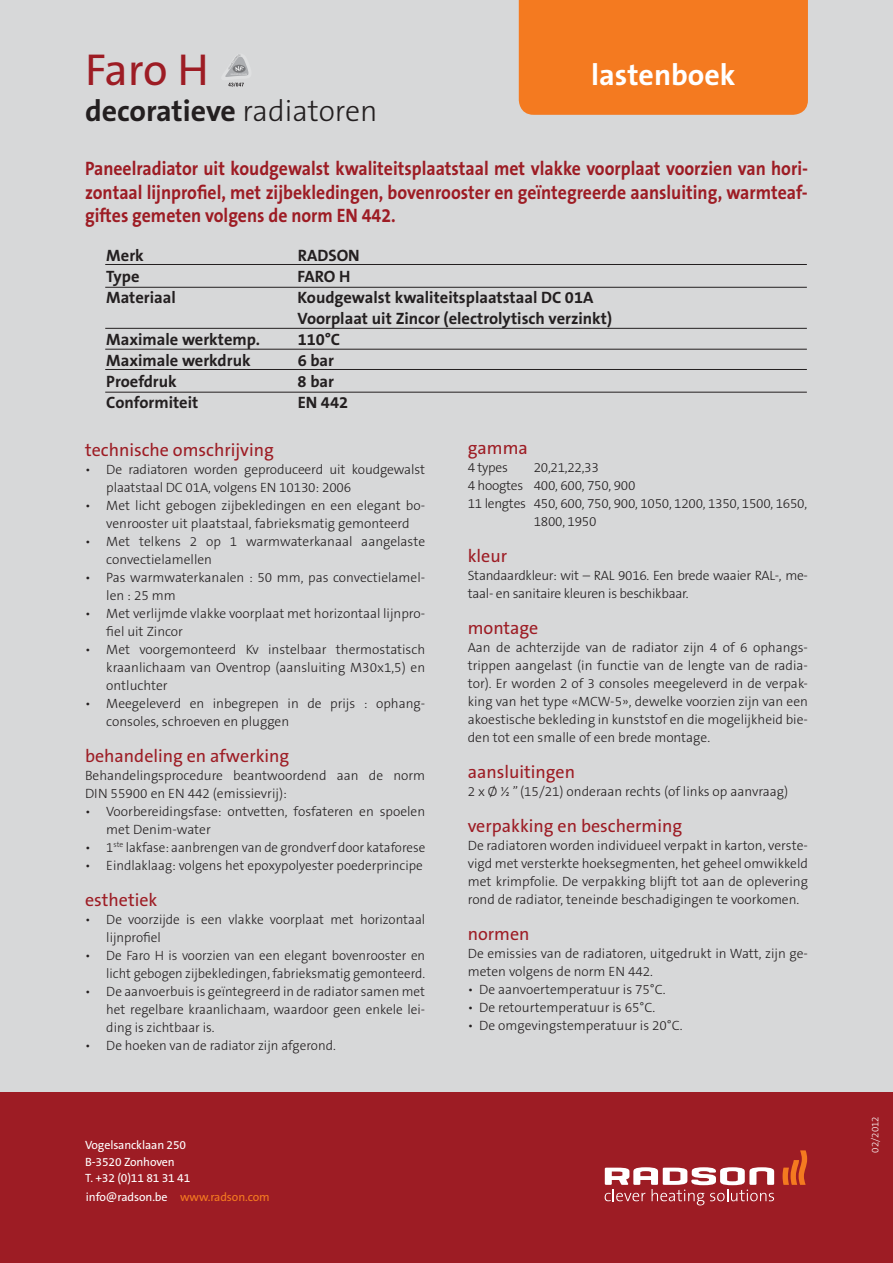
<style>
.page{position:relative;width:893px;height:1263px;background:#fff}
.page>*{position:absolute;margin:0;border:0;box-sizing:border-box;transform-origin:0 0}
.t1{font:45px "The Sans B5 Plain";color:#9d1c24}
.t2{font:700 30px "The Sans B7";letter-spacing:-.005em;color:#231f20}
.t3{font:700 30px "The Sans B7";color:#fff}
.t4{font:700 19.5px/23.4px "The Sans B7";color:#9d1c24;text-align:justify;scale:.91 1}
.t5{font:18px "The Sans B5 Plain";color:#9d1c24}
.t6{font:700 16.5px/21px "The Sans B7";color:#231f20}
.t7{font:300 13.5px/18px "The Sans B3";color:#231f20}
.t8{font:300 13.5px/18px "The Sans B3";letter-spacing:-.02em;color:#231f20}
.t9{font:12px/16.5px "The Sans B5 Plain";letter-spacing:-.01em;color:#fff}
.t10{font:300 9.75px "The Sans B3";color:#fff}
.s1{font-family:"The Sans B3";font-weight:300}
.s2{color:#f47a20}
</style>
<div class="page">
<div style="left:0;top:0;width:893px;height:1111px;background:#d7d8d9"></div>
<div style="left:519px;top:0;width:289px;height:115px;background:#f47a20"></div>
<svg style="left:225px;top:54px;width:24px;height:32px"></svg>
<hr style="left:105px;top:369px;width:702px;height:1px;background:#231f20">
<hr style="left:105px;top:392px;width:702px;height:1px;background:#231f20">
<hr style="left:105px;top:264px;width:702px;height:1px;background:#231f20">
<hr style="left:105px;top:287px;width:702px;height:1px;background:#231f20">
<hr style="left:105px;top:328px;width:702px;height:1px;background:#231f20">
<hr style="left:105px;top:349px;width:702px;height:1px;background:#231f20">
<div style="left:0;top:1093px;width:893px;height:170px;background:#9d1c24"></div>
<svg style="left:783px;top:1150px;width:24px;height:35px"></svg>
<svg style="left:605px;top:1167px;width:169px;height:38px"></svg>
<h1 class="t1" style="left:85px;top:48px;width:125px">Faro H</h1>
<h2 class="t3" style="left:591px;top:60px;width:146px">lastenboek</h2>
<h2 class="t2" style="left:85px;top:96px;width:294px">decoratieve <span class="s1">radiatoren</span></h2>
<h3 class="t4" style="left:85px;top:158px;width:796px">Paneelradiator uit koudgewalst kwaliteitsplaatstaal met vlakke voorplaat voorzien van hori&shy;zontaal lijnprofiel, met zijbekledingen, bovenrooster en geïntegreerde aansluiting, warmteaf&shy;giftes gemeten volgens de norm EN 442.</h3>
<p class="t6" style="left:106px;top:246px;width:39px">Merk</p>
<p class="t6" style="left:298px;top:246px;width:64px">RADSON</p>
<p class="t6" style="left:106px;top:267px;width:35px">Type</p>
<p class="t6" style="left:298px;top:267px;width:54px">FARO H</p>
<p class="t6" style="left:106px;top:288px;width:71px">Materiaal</p>
<p class="t6" style="left:298px;top:288px;width:316px">Koudgewalst kwaliteitsplaatstaal DC 01A<br>Voorplaat uit Zincor (electrolytisch verzinkt)</p>
<p class="t6" style="left:106px;top:330px;width:155px">Maximale werktemp.</p>
<p class="t6" style="left:298px;top:330px;width:44px">110°C</p>
<p class="t6" style="left:106px;top:351px;width:146px">Maximale werkdruk</p>
<p class="t6" style="left:298px;top:351px;width:38px">6 bar</p>
<p class="t6" style="left:106px;top:372px;width:72px">Proefdruk</p>
<p class="t6" style="left:298px;top:372px;width:38px">8 bar</p>
<p class="t6" style="left:106px;top:393px;width:94px">Conformiteit</p>
<p class="t6" style="left:298px;top:393px;width:52px">EN 442</p>
<h3 class="t5" style="left:85px;top:441px;width:190px">technische omschrijving</h3>
<p class="t7" style="left:106px;top:461px;width:320px;text-indent:-21px">• De radiatoren worden geproduceerd uit koudgewalst plaatstaal DC 01A, volgens EN 10130: 2006</p>
<p class="t7" style="left:85px;top:497px;width:342px;text-align:center">• Met licht gebogen zijbekledingen en een elegant bo&shy;venrooster uit plaatstaal, fabrieksmatig gemonteerd</p>
<p class="t7" style="left:106px;top:533px;width:320px;text-indent:-21px">• Met telkens 2 op 1 warmwaterkanaal aangelaste convectielamellen</p>
<p class="t7" style="left:106px;top:569px;width:320px;text-indent:-21px">• Pas warmwaterkanalen : 50 mm, pas convectielamel&shy;len : 25 mm</p>
<p class="t7" style="left:106px;top:605px;width:320px;text-indent:-21px">• Met verlijmde vlakke voorplaat met horizontaal lijnpro&shy;fiel uit Zincor</p>
<p class="t7" style="left:106px;top:641px;width:320px;text-align:justify;text-indent:-21px">• Met voorgemonteerd Kv instelbaar thermostatisch kraanlichaam van Oventrop (aansluiting M30x1,5) en ontluchter</p>
<p class="t7" style="left:106px;top:695px;width:320px;text-indent:-21px">• Meegeleverd en inbegrepen in de prijs : ophang&shy;consoles, schroeven en pluggen</p>
<h3 class="t5" style="left:85px;top:747px;width:206px">behandeling en afwerking</h3>
<p class="t7" style="left:85px;top:767px;width:342px">Behandelingsprocedure beantwoordend aan de norm<br>DIN 55900 en EN 442 (emissievrij):</p>
<p class="t7" style="left:106px;top:803px;width:320px;text-indent:-21px">• Voorbereidingsfase: ontvetten, fosfateren en spoelen met Denim-water</p>
<p class="t7" style="left:85px;top:839px;width:342px">• 1<sup>ste</sup> lakfase: aanbrengen van de grondverf door kataforese</p>
<p class="t7" style="left:85px;top:857px;width:339px">• Eindlaklaag: volgens het epoxypolyester poederprincipe</p>
<h3 class="t5" style="left:85px;top:891px;width:74px">esthetiek</h3>
<p class="t7" style="left:106px;top:911px;width:320px;text-indent:-21px">• De voorzijde is een vlakke voorplaat met horizontaal lijnprofiel</p>
<p class="t7" style="left:85px;top:947px;width:342px;text-align:right">• De Faro H is voorzien van een elegant bovenrooster en licht gebogen zijbekledingen, fabrieksmatig gemonteerd.</p>
<p class="t7" style="left:106px;top:983px;width:320px;text-align:justify;text-indent:-21px">• De aanvoerbuis is geïntegreerd in de radiator samen met het regelbare kraanlichaam, waardoor geen enkele lei&shy;ding is zichtbaar is.</p>
<p class="t7" style="left:85px;top:1037px;width:252px">• De hoeken van de radiator zijn afgerond.</p>
<p class="t9" style="left:85px;top:1137px;width:107px">Vogelsancklaan 250<br>B-3520 Zonhoven<br>T. +32 (0)11 81 31 41</p>
<p class="t9" style="left:86px;top:1189px;width:185px">info@radson.be <span class="s2">www.radson.com</span></p>
<h3 class="t5" style="left:468px;top:439px;width:62px">gamma</h3>
<p class="t7" style="left:468px;top:459px;width:42px">4 types</p>
<p class="t7" style="left:534px;top:459px;width:67px">20,21,22,33</p>
<p class="t8" style="left:468px;top:477px;width:169px">4 hoogtes 400, 600, 750, 900</p>
<p class="t8" style="left:468px;top:495px;width:341px">11 lengtes 450, 600, 750, 900, 1050, 1200, 1350, 1500, 1650,</p>
<p class="t8" style="left:534px;top:513px;width:64px">1800, 1950</p>
<h3 class="t5" style="left:468px;top:547px;width:41px">kleur</h3>
<p class="t8" style="left:468px;top:567px;width:342px">Standaardkleur: wit – RAL 9016. Een brede waaier RAL-, me&shy;taal- en sanitaire kleuren is beschikbaar.</p>
<h3 class="t5" style="left:468px;top:619px;width:72px">montage</h3>
<p class="t7" style="left:468px;top:639px;width:342px;text-align:justify">Aan de achterzijde van de radiator zijn 4 of 6 ophangs&shy;trippen aangelast (in functie van de lengte van de radia&shy;tor). Er worden 2 of 3 consoles meegeleverd in de verpak&shy;king van het type «MCW-5», dewelke voorzien zijn van een akoestische bekleding in kunststof en die mogelijkheid bie&shy;den tot een smalle of een brede montage.</p>
<h3 class="t5" style="left:468px;top:763px;width:109px">aansluitingen</h3>
<p class="t7" style="left:468px;top:783px;width:322px">2 x Ø ½ ” (15/21) onderaan rechts (of links op aanvraag)</p>
<h3 class="t5" style="left:468px;top:817px;width:216px">verpakking en bescherming</h3>
<p class="t7" style="left:468px;top:837px;width:342px;text-align:justify">De radiatoren worden individueel verpakt in karton, verste&shy;vigd met versterkte hoeksegmenten, het geheel omwikkeld met krimpfolie. De verpakking blijft tot aan de oplevering rond de radiator, teneinde beschadigingen te voorkomen.</p>
<h3 class="t5" style="left:468px;top:925px;width:63px">normen</h3>
<p class="t7" style="left:468px;top:945px;width:342px">De emissies van de radiatoren, uitgedrukt in Watt, zijn ge&shy;meten volgens de norm EN 442.</p>
<p class="t7" style="left:468px;top:981px;width:199px">• De aanvoertemperatuur is 75°C.</p>
<p class="t7" style="left:468px;top:999px;width:189px">• De retourtemperatuur is 65°C.</p>
<p class="t7" style="left:468px;top:1017px;width:217px">• De omgevingstemperatuur is 20°C.</p>
<p class="t10" style="left:870px;top:1122px;width:7px;rotate:-90deg">1</p>
<p class="t10" style="left:870px;top:1152px;width:38px;rotate:-90deg">02/2012</p>
<p class="t10" style="left:870px;top:1147px;width:7px;rotate:-90deg">5</p>
</div>
